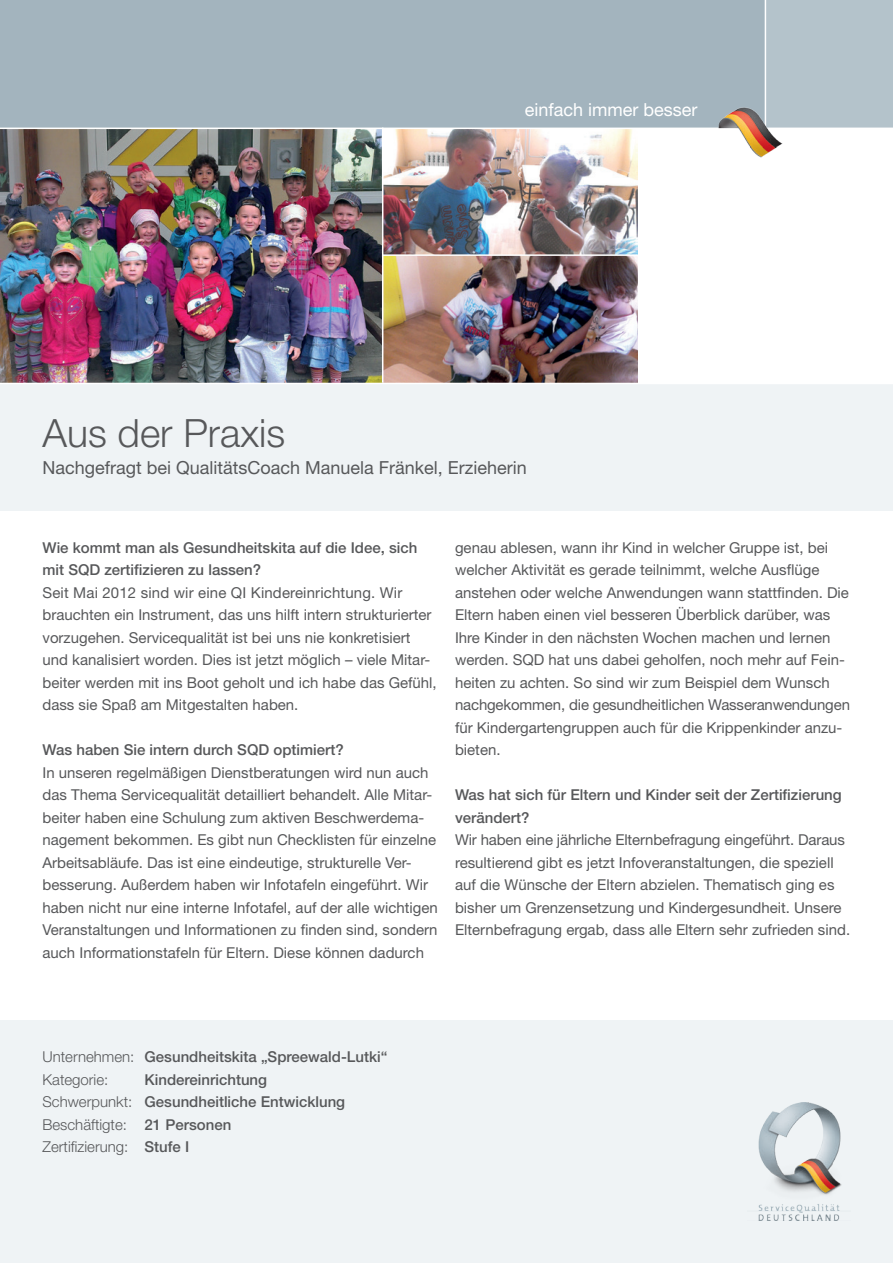
<style>
.page{position:relative;width:893px;height:1263px;background:#fff}
.page>*{position:absolute;margin:0;border:0;box-sizing:border-box;transform-origin:0 0}
.t1{font:300 39px "Helvetica Neue";color:#57585a}
.t2{font:18px "Helvetica Neue";color:#57585a}
.t3{font:18px "Helvetica Neue";color:#fff}
.t4{font:15px/22.5px "Helvetica Neue";color:#57585a}
.t5{font:500 15px/22.5px "Helvetica Neue";color:#57585a}
.s1{font-weight:300}
</style>
<div class="page">
<div style="left:0;top:383px;width:893px;height:127px;background:#eff3f5"></div>
<img style="left:0;top:129px;width:638px;height:254px">
<div style="left:0;top:1020px;width:893px;height:243px;background:#eff3f5"></div>
<div style="left:0;top:0;width:893px;height:128px;background:#a3b4be"></div>
<div style="left:765px;top:0;width:128px;height:128px;background:#b4c3cb"></div>
<hr style="left:765px;top:0;width:1px;height:128px;background:#fff">
<img style="left:758px;top:1103px;width:84px;height:117px">
<img style="left:713px;top:104px;width:74px;height:54px">
<hr style="left:382px;top:128px;width:1px;height:255px;background:#fff">
<hr style="left:383px;top:254px;width:255px;height:2px;background:#fff">
<hr style="left:0;top:383px;width:893px;height:1px;background:#fff">
<p class="t3" style="left:525px;top:99px;width:174px">einfach immer besser</p>
<h1 class="t1" style="left:43px;top:410px;width:244px">Aus der Praxis</h1>
<p class="t2" style="left:43px;top:457px;width:486px">Nachgefragt bei QualitätsCoach Manuela Fränkel, Erzieherin</p>
<p class="t5" style="left:43px;top:536px;width:376px">Wie kommt man als Gesundheitskita auf die Idee, sich mit SQD zertifizieren zu lassen?</p>
<p class="t4" style="left:43px;top:581px;width:396px">Seit Mai 2012 sind wir eine QI Kindereinrichtung. Wir brauchten ein Instrument, das uns hilft intern strukturierter vorzugehen. Servicequalität ist bei uns nie konkretisiert und kanalisiert worden. Dies ist jetzt möglich – viele Mitar&shy;beiter werden mit ins Boot geholt und ich habe das Gefühl, dass sie Spaß am Mitgestalten haben.</p>
<p class="t5" style="left:43px;top:739px;width:303px">Was haben Sie intern durch SQD optimiert?</p>
<p class="t4" style="left:43px;top:761px;width:397px">In unseren regelmäßigen Dienstberatungen wird nun auch das Thema Servicequalität detailliert behandelt. Alle Mitar&shy;beiter haben eine Schulung zum aktiven Beschwerdema&shy;nagement bekommen. Es gibt nun Checklisten für einzelne Arbeitsabläufe. Das ist eine eindeutige, strukturelle Ver&shy;besserung. Außerdem haben wir Infotafeln eingeführt. Wir haben nicht nur eine interne Infotafel, auf der alle wichtigen Veranstaltungen und Informationen zu finden sind, sondern auch Informationstafeln für Eltern. Diese können dadurch</p>
<p class="t4" style="left:455px;top:536px;width:396px">genau ablesen, wann ihr Kind in welcher Gruppe ist, bei welcher Aktivität es gerade teilnimmt, welche Ausflüge anstehen oder welche Anwendungen wann stattfinden. Die Eltern haben einen viel besseren Überblick darüber, was Ihre Kinder in den nächsten Wochen machen und lernen werden. SQD hat uns dabei geholfen, noch mehr auf Fein&shy;heiten zu achten. So sind wir zum Beispiel dem Wunsch nachgekommen, die gesundheitlichen Wasseranwendungen für Kindergartengruppen auch für die Krippenkinder anzu&shy;bieten.</p>
<p class="t5" style="left:455px;top:784px;width:388px">Was hat sich für Eltern und Kinder seit der Zertifizierung verändert?</p>
<p class="t4" style="left:455px;top:829px;width:397px">Wir haben eine jährliche Elternbefragung eingeführt. Daraus resultierend gibt es jetzt Infoveranstaltungen, die speziell auf die Wünsche der Eltern abzielen. Thematisch ging es bisher um Grenzensetzung und Kindergesundheit. Unsere Elternbefragung ergab, dass alle Eltern sehr zufrieden sind.</p>
<p class="t5" style="left:43px;top:1045px;width:346px"><span class="s1">Unternehmen:</span> Gesundheitskita „Spreewald-Lutki“<br><span class="s1">Kategorie:</span></p>
<p class="t5" style="left:43px;top:1068px;width:304px;text-indent:102px">Kindereinrichtung<br><span class="s1">Schwerpunkt:</span> Gesundheitliche Entwicklung<br><span class="s1">Beschäftigte:</span> 21 Personen<br><span class="s1">Zertifizierung:</span> Stufe I</p>
</div>
